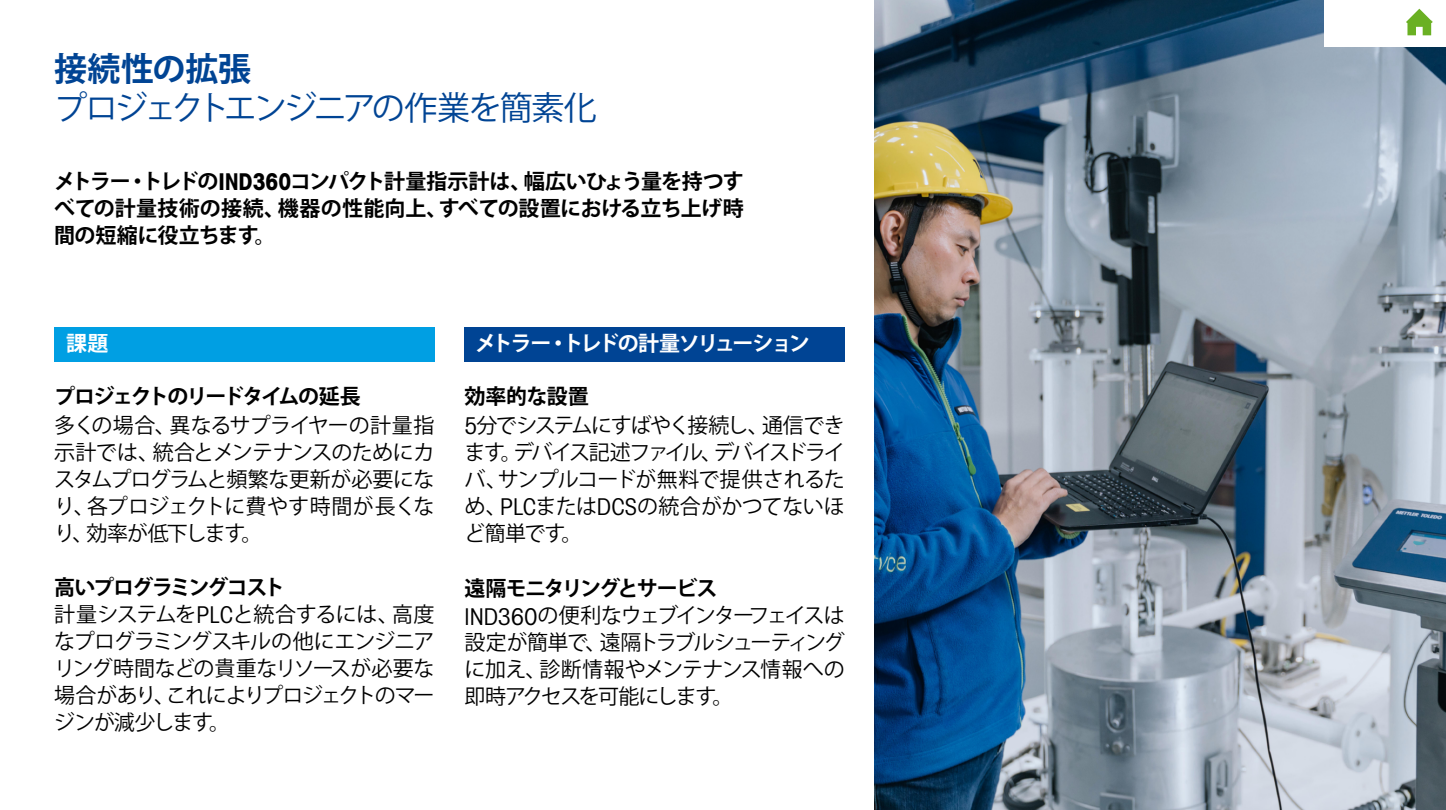
<style>
.page{position:relative;width:1446px;height:810px;background:#fff}
.page>*{position:absolute;margin:0;border:0;box-sizing:border-box;transform-origin:0 0}
.t1{font:33px "Koz Go Pro";letter-spacing:-.085em;color:#004494}
.t2{font:700 33px "Koz Go Pro";letter-spacing:-.005em;color:#004494}
.t3{font:21px/27px "Koz Go Pro";letter-spacing:-.05em;color:#000}
.t4{font:700 21px/27px "Koz Go Pro";letter-spacing:-.025em;color:#000;text-align:justify}
.t5{font:700 21px "Koz Go Pro";letter-spacing:-.105em;color:#fff}
.t6{font:700 21px "Koz Go Pro";letter-spacing:-.095em;color:#000}
.s1{font-family:"Avant Gardefor MT Bd";font-weight:400;font-size:23.1px}
.s2{font-weight:700}
.s3{font-family:"Avant Gardefor MT Bk";font-size:23.1px}
</style>
<div class="page">
<img style="left:875px;top:0;width:571px;height:810px">
<div style="left:464px;top:327px;width:381px;height:34px;background:#004494"></div>
<div style="left:54px;top:327px;width:380px;height:34px;background:#009fe3"></div>
<div style="left:1324px;top:0;width:122px;height:47px;background:#fff"></div>
<svg style="left:1406px;top:9px;width:27px;height:26px"></svg>
<h1 class="t2" style="left:54px;top:48px;width:199px">接続性の拡張</h1>
<h1 class="t1" style="left:54px;top:87px;width:544px">プロジェクトエンジニアの作業を簡素化</h1>
<p class="t4" style="left:54px;top:169px;width:691px">メトラー・トレドの<span class="s1">IND360</span>コンパクト計量指示計は、幅広いひょう量を持つすべての計量技術の接続、機器の性能向上、すべての設置における立ち上げ時間の短縮に役立ちます。</p>
<p class="t5" style="left:66px;top:330px;width:44px">課題</p>
<p class="t5" style="left:475px;top:330px;width:336px">メトラー・トレドの計量ソリューション</p>
<p class="t6" style="left:54px;top:383px;width:308px">プロジェクトのリードタイムの延長</p>
<p class="t3" style="left:54px;top:412px;width:382px;text-align:justify">多くの場合、異なるサプライヤーの計量指示計では、統合とメンテナンスのためにカスタムプログラムと頻繁な更新が必要になり、各プロジェクトに費やす時間が長くなり、効率が低下します。</p>
<p class="t3" style="left:54px;top:574px;width:382px"><span class="s2">高いプログラミングコスト<br></span>計量システムを<span class="s3">PLC</span>と統合するには、高度なプログラミングスキルの他にエンジニアリング時間などの貴重なリソースが必要な場合があり、これによりプロジェクトのマージンが減少します。</p>
<p class="t3" style="left:465px;top:384px;width:382px"><span class="s2">効率的な設置<br></span><span class="s3">5</span>分でシステムにすばやく接続し、通信できます。デバイス記述ファイル、デバイスドライバ、サンプルコードが無料で提供されるため、<span class="s3">PLC</span>または<span class="s3">DCS</span>の統合がかつてないほど簡単です。</p>
<p class="t3" style="left:465px;top:576px;width:382px"><span class="s2">遠隔モニタリングとサービス<br></span><span class="s3">IND360</span>の便利なウェブインターフェイスは設定が簡単で、遠隔トラブルシューティングに加え、診断情報やメンテナンス情報への即時アクセスを可能にします。</p>
</div>
